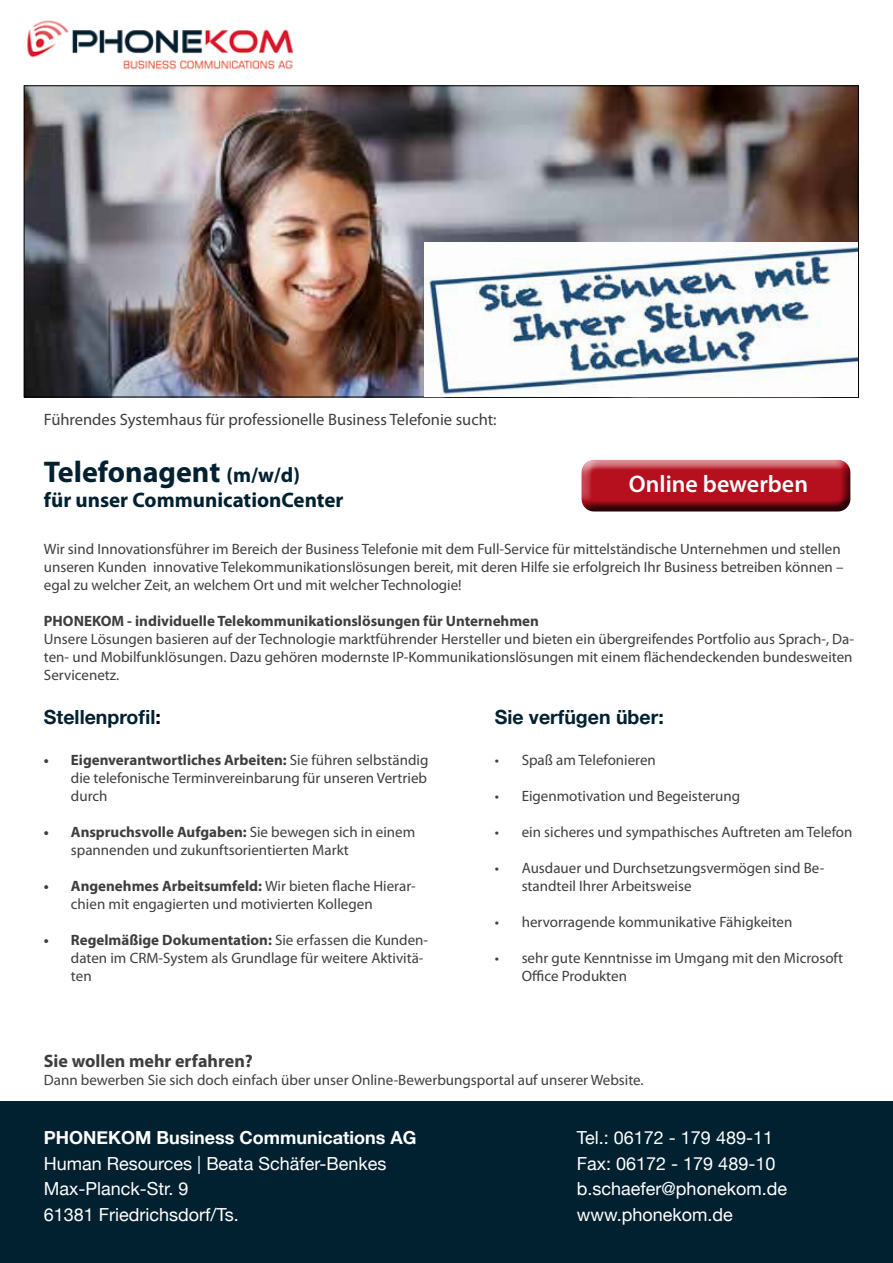
<style>
.page{position:relative;width:893px;height:1263px;background:#fff}
.page>*{position:absolute;margin:0;border:0;box-sizing:border-box;transform-origin:0 0}
.t1{font:700 30px "Myriad Pro";color:#012030}
.t2{font:600 24px "Myriad Pro";color:#fff}
.t3{font:700 21px "Myriad Pro";color:#012030}
.t4{font:700 19.5px "Helvetica Neue";color:#012030}
.t5{font:18px/25.5px "Helvetica Neue";color:#fff}
.t6{font:700 18px "Helvetica Neue";color:#fff}
.t7{font:700 18px "Myriad Pro";color:#3e3d40}
.t8{font:16.5px "Myriad Pro";color:#3e3d40}
.t9{font:15px/18px "Myriad Pro";color:#3e3d40}
.t10{font:700 15px "Myriad Pro";color:#3e3d40}
.s1{font-size:21px}
.s2{color:#000}
.s3{font-weight:700}
</style>
<div class="page">
<div style="left:0;top:1101px;width:893px;height:162px;background:#012030"></div>
<img style="left:26px;top:87px;width:831px;height:308px">
<img style="left:425px;top:242px;width:433px;height:154px">
<svg style="left:581px;top:459px;width:270px;height:53px;background:#aa2631"></svg>
<img style="left:27px;top:20px;width:267px;height:50px">
<p class="t8" style="left:44px;top:413px;width:454px">Führendes Systemhaus für professionelle Business Telefonie sucht:</p>
<h1 class="t1" style="left:44px;top:460px;width:258px">Telefonagent <span class="s1">(m/w/d)</span></h1>
<h3 class="t3" style="left:44px;top:492px;width:301px">für unser CommunicationCenter</h3>
<h2 class="t2" style="left:629px;top:470px;width:181px">Online bewerben</h2>
<p class="t9" style="left:44px;top:541px;width:801px">Wir sind Innovationsführer im Bereich der Business Telefonie mit dem Full-Service für mittelständische Unternehmen und stellen unseren Kunden innovative Telekommunikationslösungen bereit, mit deren Hilfe sie erfolgreich Ihr Business betreiben können – egal zu welcher Zeit, an welchem Ort und mit welcher Technologie!</p>
<p class="t10" style="left:44px;top:615px;width:497px">PHONEKOM - individuelle Telekommunikationslösungen für Unternehmen</p>
<p class="t9" style="left:44px;top:631px;width:812px;text-align:justify">Unsere Lösungen basieren auf der Technologie marktführender Hersteller und bieten ein übergreifendes Portfolio aus Sprach-, Da&shy;ten- und Mobilfunklösungen. Dazu gehören modernste IP-Kommunikationslösungen mit einem flächendeckenden bundesweiten Servicenetz.</p>
<h3 class="t4" style="left:44px;top:701px;width:118px">Stellenprofil<span class="s2">:</span></h3>
<p class="t9" style="left:71px;top:752px;width:359px;text-align:justify;text-indent:-27px"><span class="s3">• Eigenverantwortliches Arbeiten:</span> Sie führen selbständig die telefonische Terminvereinbarung für unseren Vertrieb durch</p>
<p class="t9" style="left:71px;top:824px;width:346px;text-indent:-27px"><span class="s3">• Anspruchsvolle Aufgaben:</span> Sie bewegen sich in einem spannenden und zukunftsorientierten Markt</p>
<p class="t9" style="left:71px;top:878px;width:346px;text-indent:-27px"><span class="s3">• Angenehmes Arbeitsumfeld:</span> Wir bieten flache Hierar&shy;chien mit engagierten und motivierten Kollegen</p>
<p class="t9" style="left:71px;top:932px;width:359px;text-indent:-27px"><span class="s3">• Regelmäßige Dokumentation:</span> Sie erfassen die Kunden&shy;daten im CRM-System als Grundlage für weitere Aktivitä&shy;ten</p>
<h3 class="t4" style="left:495px;top:709px;width:171px">Sie verfügen über:</h3>
<p class="t9" style="left:495px;top:752px;width:163px">• Spaß am Telefonieren</p>
<p class="t9" style="left:495px;top:788px;width:247px">• Eigenmotivation und Begeisterung</p>
<p class="t9" style="left:495px;top:824px;width:359px">• ein sicheres und sympathisches Auftreten am Telefon</p>
<p class="t9" style="left:522px;top:860px;width:304px;text-indent:-27px">• Ausdauer und Durchsetzungsvermögen sind Be&shy;standteil Ihrer Arbeitsweise</p>
<p class="t9" style="left:495px;top:914px;width:299px">• hervorragende kommunikative Fähigkeiten</p>
<p class="t9" style="left:522px;top:950px;width:323px;text-indent:-27px">• sehr gute Kenntnisse im Umgang mit den Microsoft<br>Office Produkten</p>
<p class="t7" style="left:44px;top:1054px;width:210px">Sie wollen mehr erfahren?</p>
<p class="t9" style="left:44px;top:1072px;width:601px">Dann bewerben Sie sich doch einfach über unser Online-Bewerbungsportal auf unserer Website.</p>
<p class="t6" style="left:44px;top:1131px;width:374px">PHONEKOM Business Communications AG</p>
<p class="t5" style="left:44px;top:1152px;width:344px">Human Resources | Beata Schäfer-Benkes<br>Max-Planck-Str. 9<br>61381 Friedrichsdorf/Ts.</p>
<p class="t5" style="left:577px;top:1126px;width:212px">Tel.: 06172 - 179 489-11<br>Fax: 06172 - 179 489-10 b.schaefer@phonekom.de www.phonekom.de</p>
</div>
